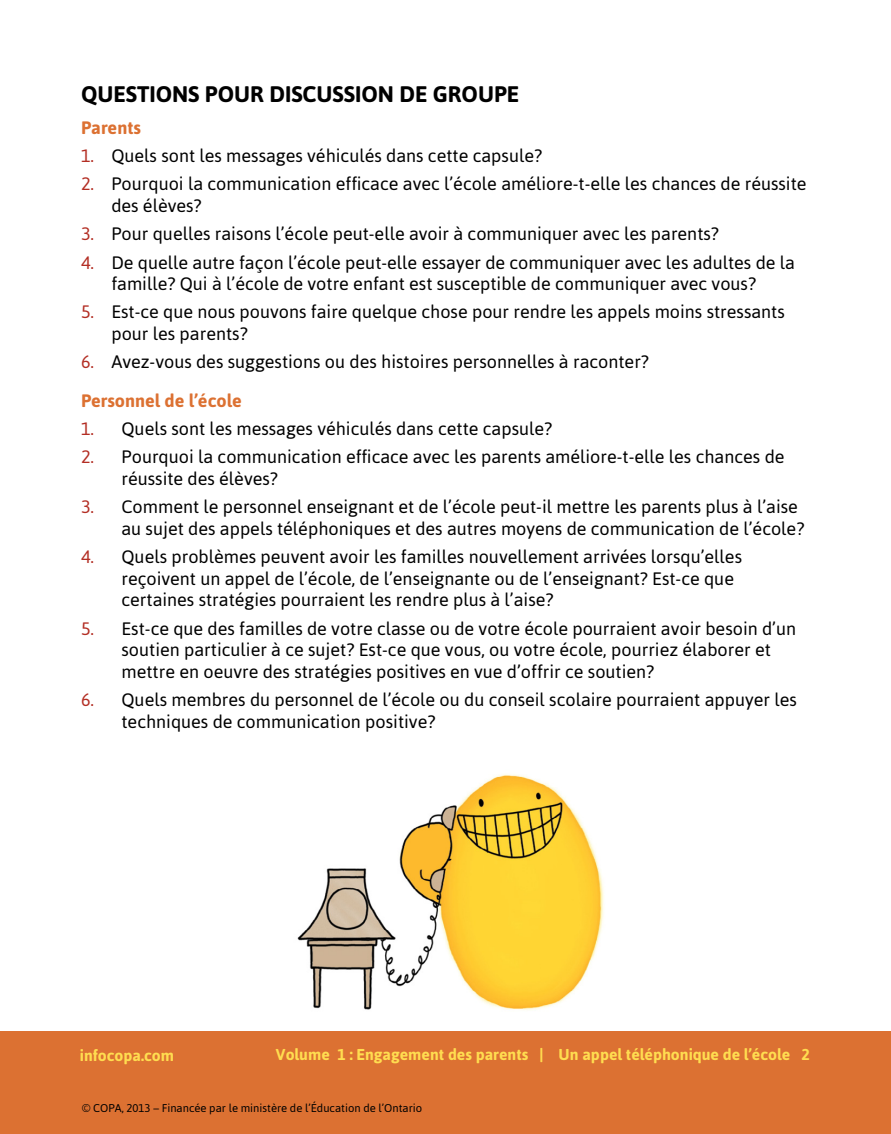
<style>
.page{position:relative;width:891px;height:1134px;background:#fff}
.page>*{position:absolute;margin:0;border:0;box-sizing:border-box;transform-origin:0 0}
.t1{font:700 22.5px "Asap";color:#000}
.t2{font:18px/21.6px "Asap";color:#000}
.t3{font:700 18px "Asap";color:#dc7132}
.t4{font:700 15.75px "Asap";color:#ffdd50}
.t5{font:11.25px "Asap";color:#000}
.s1{color:#b32e24}
.s2{font-weight:700;color:#dc7132}
</style>
<div class="page">
<img style="left:285px;top:774px;width:331px;height:258px">
<div style="left:0;top:1032px;width:891px;height:102px;background:#dc7132"></div>
<p class="t1" style="left:81px;top:81px;width:440px">QUESTIONS POUR DISCUSSION DE GROUPE</p>
<p class="t3" style="left:81px;top:117px;width:61px">Parents</p>
<p class="t2" style="left:81px;top:145px;width:463px"><span class="s1">1.</span> Quels sont les messages véhiculés dans cette capsule?</p>
<p class="t2" style="left:111px;top:173px;width:697px;text-indent:-30px"><span class="s1">2.</span> Pourquoi la communication efficace avec l’école améliore-t-elle les chances de réussite des élèves?</p>
<p class="t2" style="left:81px;top:223px;width:639px"><span class="s1">3.</span> Pour quelles raisons l’école peut-elle avoir à communiquer avec les parents?</p>
<p class="t2" style="left:81px;top:251px;width:716px;text-align:center"><span class="s1">4.</span> De quelle autre façon l’école peut-elle essayer de communiquer avec les adultes de la famille? Qui à l’école de votre enfant est susceptible de communiquer avec vous?</p>
<p class="t2" style="left:111px;top:301px;width:675px;text-indent:-30px"><span class="s1">5.</span> Est-ce que nous pouvons faire quelque chose pour rendre les appels moins stressants pour les parents?</p>
<p class="t2" style="left:81px;top:343px;width:569px;line-height:38.2px"><span class="s1">6.</span> Avez-vous des suggestions ou des histoires personnelles à raconter?<br><span class="s2">Personnel de l’école</span></p>
<p class="t2" style="left:81px;top:418px;width:473px"><span class="s1">1.</span> Quels sont les messages véhiculés dans cette capsule?</p>
<p class="t2" style="left:122px;top:446px;width:665px;text-indent:-40px"><span class="s1">2.</span> Pourquoi la communication efficace avec les parents améliore-t-elle les chances de réussite des élèves?</p>
<p class="t2" style="left:122px;top:496px;width:684px;text-indent:-40px"><span class="s1">3.</span> Comment le personnel enseignant et de l’école peut-il mettre les parents plus à l’aise au sujet des appels téléphoniques et des autres moyens de communication de l’école?</p>
<p class="t2" style="left:122px;top:546px;width:622px;text-indent:-40px"><span class="s1">4.</span> Quels problèmes peuvent avoir les familles nouvellement arrivées lorsqu’elles reçoivent un appel de l’école, de l’enseignante ou de l’enseignant? Est-ce que certaines stratégies pourraient les rendre plus à l’aise?</p>
<p class="t2" style="left:122px;top:618px;width:676px;text-indent:-40px"><span class="s1">5.</span> Est-ce que des familles de votre classe ou de votre école pourraient avoir besoin d’un soutien particulier à ce sujet? Est-ce que vous, ou votre école, pourriez élaborer et mettre en oeuvre des stratégies positives en vue d’offrir ce soutien?</p>
<p class="t2" style="left:122px;top:689px;width:677px;text-indent:-40px"><span class="s1">6.</span> Quels membres du personnel de l’école ou du conseil scolaire pourraient appuyer les techniques de communication positive?</p>
<p class="t4" style="left:80px;top:1047px;width:96px">infocopa.com</p>
<p class="t4" style="left:276px;top:1046px;width:536px">Volume 1 : Engagement des parents | Un appel téléphonique de l’école 2</p>
<p class="t5" style="left:82px;top:1102px;width:342px">© COPA, 2013 – Financée par le ministère de l’Éducation de l’Ontario</p>
</div>
